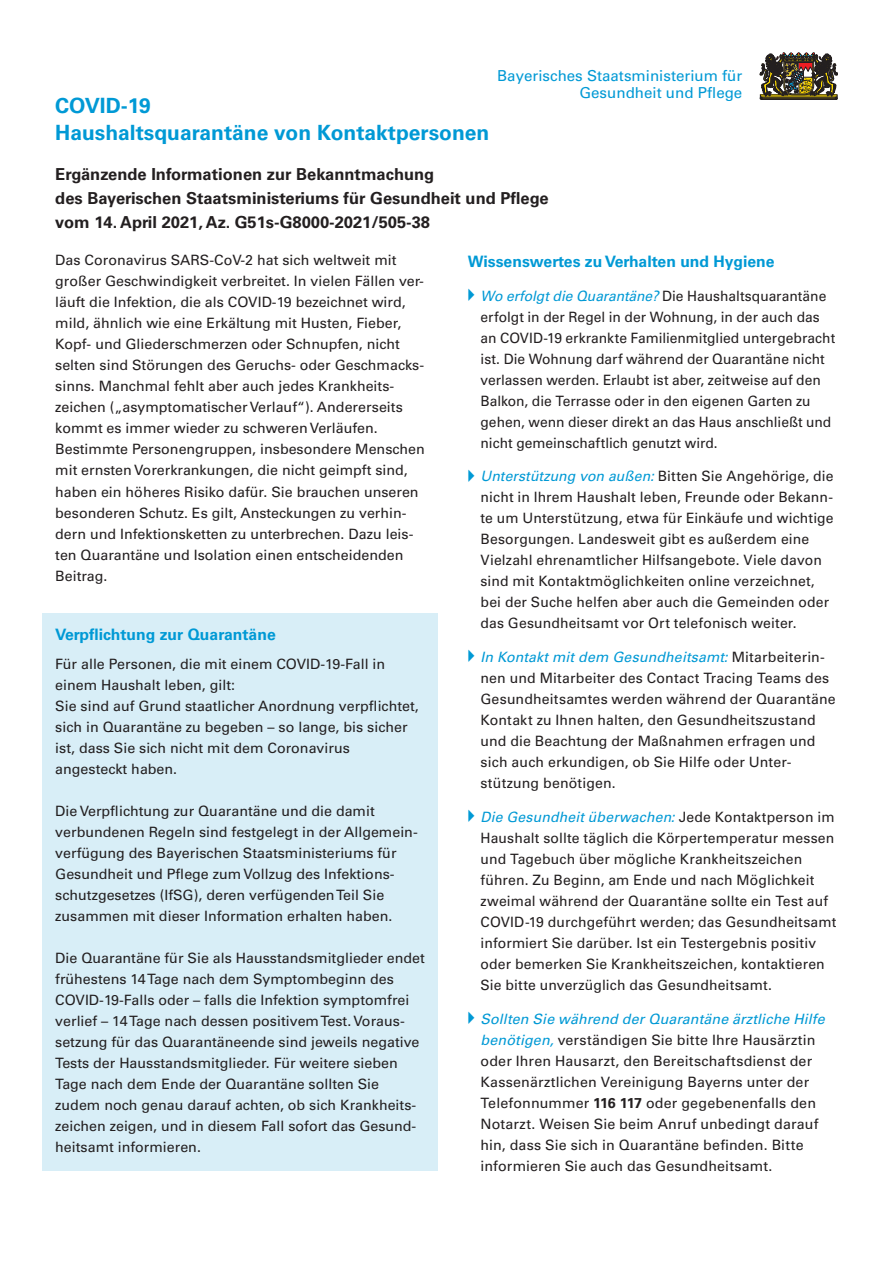
<style>
.page{position:relative;width:893px;height:1263px;background:#fff}
.page>*{position:absolute;margin:0;border:0;box-sizing:border-box;transform-origin:0 0}
.Head1{font:700 21px "Univers LT Pro 65";color:#0099d5}
.Head2{font:700 16.5px/24px "Univers LT Pro 65";color:#231f20}
.Head3{font:700 15.75px "Univers LT Pro 65";color:#0099d5}
.t1{font:15.15px/16.8px "Univers LT Pro 55 Roman";color:#0099d5;text-align:right}
.t2{font:14.25px/21px "Univers LT Std";letter-spacing:.01em;color:#231f20}
.Fließtext{font:14.25px/21px "Univers LT Pro 55 Roman";color:#231f20}
.Fließtext_Abstand_da{font:14.25px/21px "Univers LT Pro 55 Roman";color:#231f20}
.s1{font-family:"Univers LT Pro 55";font-style:italic;color:#0099d5}
.s2{font-weight:700}
</style>
<div class="page">
<div style="left:43px;top:614px;width:395px;height:557px;background:#d8eef7"></div>
<svg style="left:760px;top:53px;width:78px;height:47px"></svg>
<p class="t1" style="left:497px;top:67px;width:247px">Bayerisches Staatsministerium für<br>Gesundheit und Pflege</p>
<h1 class="Head1" style="left:55px;top:93px;width:97px">COVID-19</h1>
<h1 class="Head1" style="left:55px;top:120px;width:436px">Haushaltsquarantäne von Kontaktpersonen</h1>
<h2 class="Head2" style="left:55px;top:162px;width:495px">Ergänzende Informationen zur Bekanntmachung<br>des Bayerischen Staatsministeriums für Gesundheit und Pflege vom 14. April 2021, Az. G51s-G8000-2021/505-38</h2>
<p class="Fließtext" style="left:55px;top:250px;width:371px">Das Coronavirus SARS-CoV-2 hat sich weltweit mit großer Geschwindigkeit verbreitet. In vielen Fällen ver&shy;läuft die Infektion, die als COVID-19 bezeichnet wird, mild, ähnlich wie eine Erkältung mit Husten, Fieber, Kopf- und Gliederschmerzen oder Schnupfen, nicht selten sind Störungen des Geruchs- oder Geschmacks&shy;sinns. Manchmal fehlt aber auch jedes Krankheits&shy;zeichen („asymptomatischer Verlauf“). Andererseits kommt es immer wieder zu schweren Verläufen.<br>Bestimmte Personengruppen, insbesondere Menschen mit ernsten Vorerkrankungen, die nicht geimpft sind, haben ein höheres Risiko dafür. Sie brauchen unseren besonderen Schutz. Es gilt, Ansteckungen zu verhin&shy;dern und Infektionsketten zu unterbrechen. Dazu leis&shy;ten Quarantäne und Isolation einen entscheidenden Beitrag.</p>
<h3 class="Head3" style="left:55px;top:625px;width:222px">Verpflichtung zur Quarantäne</h3>
<p class="Fließtext_Abstand_da" style="left:55px;top:654px;width:331px">Für alle Personen, die mit einem COVID-19-Fall in einem Haushalt leben, gilt:</p>
<p class="Fließtext" style="left:55px;top:696px;width:365px">Sie sind auf Grund staatlicher Anordnung verpflichtet, sich in Quarantäne zu begeben – so lange, bis sicher ist, dass Sie sich nicht mit dem Coronavirus angesteckt haben.</p>
<p class="Fließtext" style="left:55px;top:801px;width:363px">Die Verpflichtung zur Quarantäne und die damit verbundenen Regeln sind festgelegt in der Allgemein&shy;verfügung des Bayerischen Staatsministeriums für Gesundheit und Pflege zum Vollzug des Infektions&shy;schutzgesetzes (IfSG), deren verfügenden Teil Sie zusammen mit dieser Information erhalten haben.</p>
<p class="Fließtext" style="left:55px;top:948px;width:371px">Die Quarantäne für Sie als Hausstandsmitglieder endet frühestens 14 Tage nach dem Symptombeginn des COVID-19-Falls oder – falls die Infektion symptomfrei verlief – 14 Tage nach dessen positivem Test. Voraus&shy;setzung für das Quarantäneende sind jeweils negative Tests der Hausstandsmitglieder. Für weitere sieben Tage nach dem Ende der Quarantäne sollten Sie zudem noch genau darauf achten, ob sich Krankheits&shy;zeichen zeigen, und in diesem Fall sofort das Gesund&shy;heitsamt informieren.</p>
<h3 class="Head3" style="left:468px;top:252px;width:308px">Wissenswertes zu Verhalten und Hygiene</h3>
<p class="t2" style="left:480px;top:285px;width:356px"><span class="s1">Wo erfolgt die Quarantäne?</span> Die Haushaltsquarantäne erfolgt in der Regel in der Wohnung, in der auch das an COVID-19 erkrankte Familienmitglied untergebracht ist. Die Wohnung darf während der Quarantäne nicht verlassen werden. Erlaubt ist aber, zeitweise auf den Balkon, die Terrasse oder in den eigenen Garten zu gehen, wenn dieser direkt an das Haus anschließt und nicht gemeinschaftlich genutzt wird.</p>
<p class="t2" style="left:480px;top:466px;width:355px"><span class="s1">Unterstützung von außen:</span> Bitten Sie Angehörige, die nicht in Ihrem Haushalt leben, Freunde oder Bekann&shy;te um Unterstützung, etwa für Einkäufe und wichtige Besorgungen. Landesweit gibt es außerdem eine Vielzahl ehrenamtlicher Hilfsangebote. Viele davon sind mit Kontaktmöglichkeiten online verzeichnet, bei der Suche helfen aber auch die Gemeinden oder das Gesundheitsamt vor Ort telefonisch weiter.</p>
<p class="t2" style="left:480px;top:647px;width:357px"><span class="s1">In Kontakt mit dem Gesundheitsamt:</span> Mitarbeiterin&shy;nen und Mitarbeiter des Contact Tracing Teams des Gesundheitsamtes werden während der Quarantäne Kontakt zu Ihnen halten, den Gesundheitszustand und die Beachtung der Maßnahmen erfragen und sich auch erkundigen, ob Sie Hilfe oder Unter&shy;stützung benötigen.</p>
<p class="t2" style="left:480px;top:806px;width:357px"><span class="s1">Die Gesundheit überwachen:</span> Jede Kontaktperson im Haushalt sollte täglich die Körpertemperatur messen und Tagebuch über mögliche Krankheitszeichen führen. Zu Beginn, am Ende und nach Möglichkeit zweimal während der Quarantäne sollte ein Test auf COVID-19 durchgeführt werden; das Gesundheitsamt informiert Sie darüber. Ist ein Testergebnis positiv oder bemerken Sie Krankheitszeichen, kontaktieren Sie bitte unverzüglich das Gesundheitsamt.</p>
<p class="t2" style="left:480px;top:1008px;width:346px"><span class="s1">Sollten Sie während der Quarantäne ärztliche Hilfe benötigen,</span> verständigen Sie bitte Ihre Hausärztin oder Ihren Hausarzt, den Bereitschaftsdienst der Kassenärztlichen Vereinigung Bayerns unter der Telefonnummer <span class="s2">116 117</span> oder gegebenenfalls den Notarzt. Weisen Sie beim Anruf unbedingt darauf hin, dass Sie sich in Quarantäne befinden. Bitte informieren Sie auch das Gesundheitsamt.</p>
</div>
